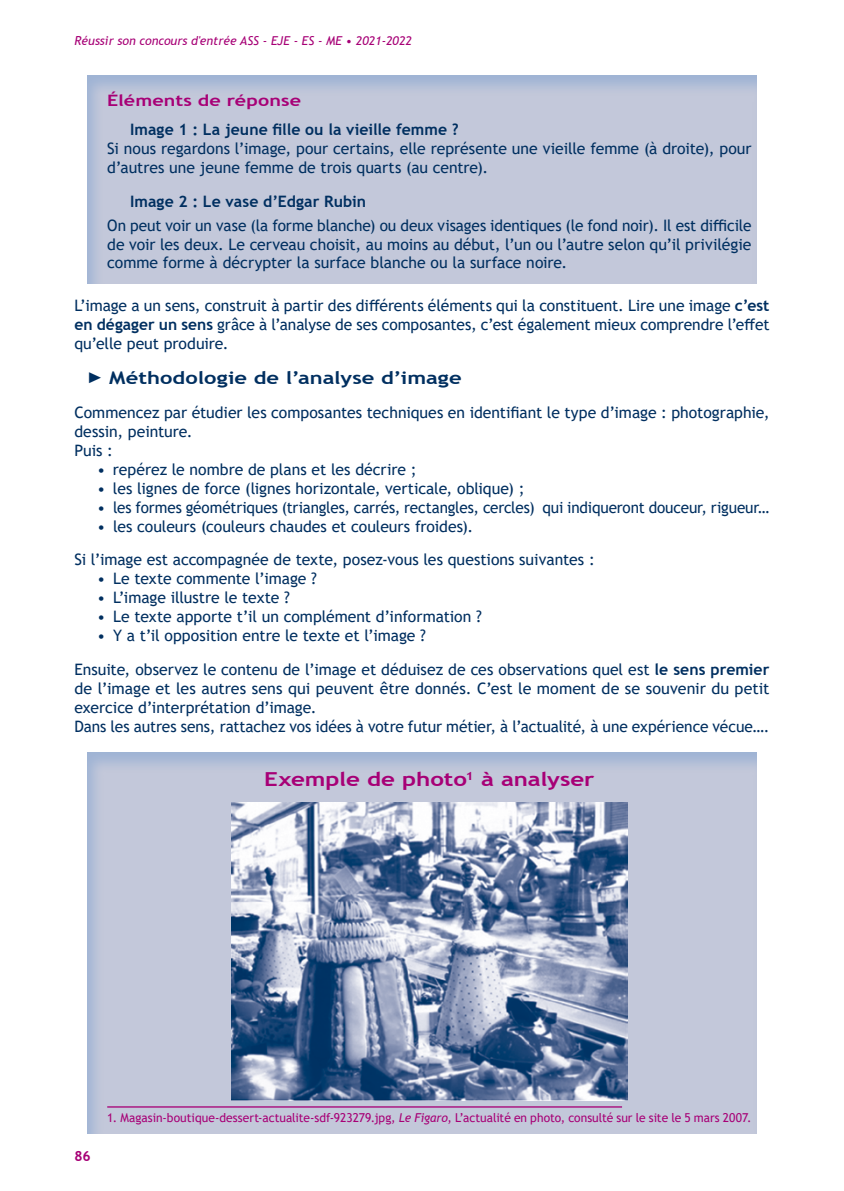
<style>
.page{position:relative;width:844px;height:1191px;background:#fff}
.page>*{position:absolute;margin:0;border:0;box-sizing:border-box;transform-origin:0 0}
.t1{font:700 19.25px "Trebuchet MS";letter-spacing:-.005em;color:#a70076;scale:1.25 1}
.t2{font:700 17.5px "Trebuchet MS";color:#002f60;scale:1.25 1}
.t3{font:15.75px/18.9px "Trebuchet MS";letter-spacing:-.005em;color:#002f60}
.t4{font:700 15.75px "Trebuchet MS";letter-spacing:.005em;color:#002f60}
.t5{font:700 15.75px "Trebuchet MS";letter-spacing:.005em;color:#a70076;scale:1.25 1}
.t6{font:700 14px "Trebuchet MS";color:#a70076}
.t7{font:12.25px "Trebuchet MS";color:#a70076}
.t8{font:italic 12.25px "Trebuchet MS";color:#a70076}
.s1{font-weight:700}
.s2{font-style:italic}
</style>
<div class="page">
<div style="left:86px;top:60px;width:684px;height:224px;background:#002f60;opacity:.6"></div>
<div style="left:86px;top:736px;width:681px;height:398px;background:#002f60;opacity:.6"></div>
<p class="t8" style="left:74px;top:33px;width:339px">Réussir son concours d'entrée ASS - EJE - ES - ME • 2021-2022</p>
<p class="t5" style="left:107px;top:91px;width:156px">Éléments de réponse</p>
<p class="t4" style="left:130px;top:120px;width:330px">Image 1 : La jeune fille ou la vieille femme ?</p>
<p class="t3" style="left:107px;top:139px;width:645px">Si nous regardons l’image, pour certains, elle représente une vieille femme (à droite), pour d’autres une jeune femme de trois quarts (au centre).</p>
<p class="t4" style="left:130px;top:191px;width:238px">Image 2 : Le vase d’Edgar Rubin</p>
<p class="t3" style="left:107px;top:215px;width:645px;text-align:justify">On peut voir un vase (la forme blanche) ou deux visages identiques (le fond noir). Il est difficile de voir les deux. Le cerveau choisit, au moins au début, l’un ou l’autre selon qu’il privilégie comme forme à décrypter la surface blanche ou la surface noire.</p>
<p class="t3" style="left:74px;top:295px;width:696px;text-align:justify">L’image a un sens, construit à partir des différents éléments qui la constituent. Lire une image <span class="s1">c’est en dégager un sens</span> grâce à l’analyse de ses composantes, c’est également mieux comprendre l’effet qu’elle peut produire.</p>
<p class="t2" style="left:109px;top:367px;width:283px">Méthodologie de l’analyse d’image</p>
<p class="t3" style="left:74px;top:403px;width:696px">Commencez par étudier les composantes techniques en identifiant le type d’image : photographie, dessin, peinture.<br>Puis :</p>
<p class="t3" style="left:97px;top:460px;width:321px">• repérez le nombre de plans et les décrire ;</p>
<p class="t3" style="left:97px;top:479px;width:429px">• les lignes de force (lignes horizontale, verticale, oblique) ;</p>
<p class="t3" style="left:97px;top:497px;width:673px">• les formes géométriques (triangles, carrés, rectangles, cercles) qui indiqueront douceur, rigueur…</p>
<p class="t3" style="left:74px;top:509px;width:521px;line-height:33.8px;text-indent:23px">• les couleurs (couleurs chaudes et couleurs froides).<br>Si l’image est accompagnée de texte, posez-vous les questions suivantes :</p>
<p class="t3" style="left:97px;top:569px;width:221px">• Le texte commente l’image ?</p>
<p class="t3" style="left:97px;top:588px;width:194px">• L’image illustre le texte ?</p>
<p class="t3" style="left:97px;top:607px;width:386px">• Le texte apporte t’il un complément d’information ?</p>
<p class="t3" style="left:74px;top:618px;width:696px;line-height:33.8px;text-indent:23px">• Y a t’il opposition entre le texte et l’image ?<br>Ensuite, observez le contenu de l’image et déduisez de ces observations quel est <span class="s1">le sens premier</span></p>
<p class="t3" style="left:74px;top:678px;width:696px">de l’image et les autres sens qui peuvent être donnés. C’est le moment de se souvenir du petit exercice d’interprétation d’image.<br>Dans les autres sens, rattachez vos idées à votre futur métier, à l’actualité, à une expérience vécue….</p>
<p class="t1" style="left:264px;top:767px;width:266px">Exemple de photo<sup>1</sup> à analyser</p>
<p class="t6" style="left:74px;top:1147px;width:18px">86</p>
<p class="t7" style="left:107px;top:1109px;width:645px">1. Magasin-boutique-dessert-actualite-sdf-923279.jpg, <span class="s2">Le Figaro</span>, L’actualité en photo, consulté sur le site le 5 mars 2007.</p>
</div>
